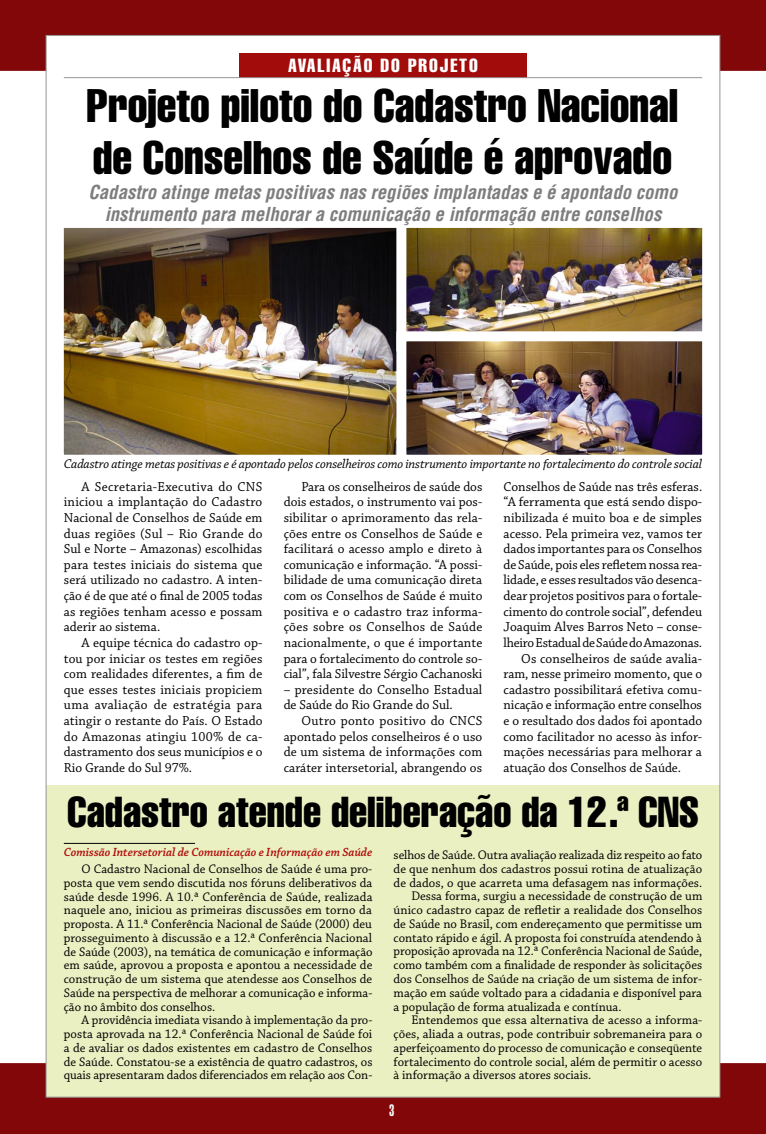
<style>
.page{position:relative;width:766px;height:1134px;background:#fff}
.page>*{position:absolute;margin:0;border:0;box-sizing:border-box;transform-origin:0 0}
._2-titulo{font:extra-condensed 46.25px/52.5px "Helvetica";color:#000}
._2-titulo-2{font:extra-condensed 42.5px "Helvetica";color:#000}
._3-sutiã{font:italic 700 condensed 18.75px/22.5px "Helvetica";color:#7d7d7d;text-align:center}
._9_editorias{font:extra-condensed 18.75px "Helvetica";letter-spacing:.1em;color:#fff}
._1-corpo{font:900 extra-condensed 16.25px "Helvetica";color:#fff}
._1-corpo-2{font:13.75px/15.6px "Chaparral Pro";color:#000;text-align:justify}
._6-legendas{font:italic 13.38px "Chaparral Pro";letter-spacing:-.01em;color:#000}
._1-corpo-3{font:13.12px/13.8px "Chaparral Pro";color:#000;text-align:justify}
._1-corpo-4{font:italic 600 12.5px "Chaparral Pro";color:#b20d0d}
</style>
<div class="page">
<svg style="left:0;top:0;width:765px;height:71px;fill:#820709"></svg>
<div style="left:0;top:1063px;width:765px;height:71px;background:#820709"></div>
<img style="left:63px;top:227px;width:328px;height:228px">
<img style="left:391px;top:227px;width:312px;height:99px">
<img style="left:391px;top:326px;width:312px;height:129px">
<div style="left:46px;top:785px;width:673px;height:312px;background:#eaf0c2"></div>
<div style="left:239px;top:53px;width:287px;height:25px;background:#a20c0b"></div>
<hr style="left:64px;top:77px;width:638px;height:1px;background:#959595">
<hr style="left:64px;top:843px;width:131px;height:1px;background:#000">
<p class="_9_editorias" style="left:288px;top:53px;width:191px">AVALIAÇÃO DO PROJETO</p>
<p class="_2-titulo" style="left:86px;top:79px;width:593px">Projeto piloto do Cadastro Nacional de Conselhos de Saúde é aprovado</p>
<p class="_3-sutiã" style="left:88px;top:181px;width:590px">Cadastro atinge metas positivas nas regiões implantadas e é apontado como instrumento para melhorar a comunicação e informação entre conselhos</p>
<p class="_6-legendas" style="left:64px;top:456px;width:639px">Cadastro atinge metas positivas e é apontado pelos conselheiros como instrumento importante no fortalecimento do controle social</p>
<p class="_1-corpo-2" style="left:64px;top:479px;width:200px;text-indent:18px">A Secretaria-Executiva do CNS iniciou a implantação do Cadastro Nacional de Conselhos de Saúde em duas regiões (Sul – Rio Grande do Sul e Norte – Amazonas) escolhidas para testes iniciais do sistema que será utilizado no cadastro. A inten&shy;ção é de que até o final de 2005 todas as regiões tenham acesso e possam aderir ao sistema.</p>
<p class="_1-corpo-2" style="left:64px;top:635px;width:200px;text-indent:18px">A equipe técnica do cadastro op&shy;tou por iniciar os testes em regiões com realidades diferentes, a fim de que esses testes iniciais propiciem uma avaliação de estratégia para atingir o restante do País. O Estado do Amazonas atingiu 100% de ca&shy;dastramento dos seus municípios e o Rio Grande do Sul 97%.</p>
<p class="_1-corpo-2" style="left:283px;top:479px;width:200px;text-indent:18px">Para os conselheiros de saúde dos dois estados, o instrumento vai pos&shy;sibilitar o aprimoramento das rela&shy;ções entre os Conselhos de Saúde e facilitará o acesso amplo e direto à comunicação e informação. “A possi&shy;bilidade de uma comunicação direta com os Conselhos de Saúde é muito positiva e o cadastro traz informa&shy;ções sobre os Conselhos de Saúde nacionalmente, o que é importante para o fortalecimento do controle so&shy;cial”, fala Silvestre Sérgio Cachanoski</p>
<p class="_1-corpo-2" style="left:283px;top:682px;width:200px">– presidente do Conselho Estadual de Saúde do Rio Grande do Sul.</p>
<p class="_1-corpo-2" style="left:283px;top:713px;width:200px;text-indent:18px">Outro ponto positivo do CNCS apontado pelos conselheiros é o uso de um sistema de informações com caráter intersetorial, abrangendo os</p>
<p class="_1-corpo-2" style="left:503px;top:479px;width:200px">Conselhos de Saúde nas três esferas. “A ferramenta que está sendo dispo&shy;nibilizada é muito boa e de simples acesso. Pela primeira vez, vamos ter dados importantes para os Conselhos de Saúde, pois eles refletem nossa rea&shy;lidade, e esses resultados vão desenca&shy;dear projetos positivos para o fortale&shy;cimento do controle social”, defendeu Joaquim Alves Barros Neto – conse&shy;lheiro Estadual de Saúde do Amazonas.</p>
<p class="_1-corpo-2" style="left:503px;top:651px;width:200px;text-indent:18px">Os conselheiros de saúde avalia&shy;ram, nesse primeiro momento, que o cadastro possibilitará efetiva comu&shy;nicação e informação entre conselhos e o resultado dos dados foi apontado como facilitador no acesso às infor&shy;mações necessárias para melhorar a atuação dos Conselhos de Saúde.</p>
<p class="_2-titulo-2" style="left:67px;top:785px;width:633px">Cadastro atende deliberação da 12.ª CNS</p>
<p class="_1-corpo-4" style="left:64px;top:845px;width:310px">Comissão Intersetorial de Comunicação e Informação em Saúde</p>
<p class="_1-corpo-3" style="left:64px;top:863px;width:310px;text-indent:18px">O Cadastro Nacional de Conselhos de Saúde é uma pro&shy;posta que vem sendo discutida nos fóruns deliberativos da saúde desde 1996. A 10.ª Conferência de Saúde, realizada naquele ano, iniciou as primeiras discussões em torno da proposta. A 11.ª Conferência Nacional de Saúde (2000) deu prosseguimento à discussão e a 12.ª Conferência Nacional de Saúde (2003), na temática de comunicação e informação em saúde, aprovou a proposta e apontou a necessidade de construção de um sistema que atendesse aos Conselhos de Saúde na perspectiva de melhorar a comunicação e informa&shy;ção no âmbito dos conselhos.</p>
<p class="_1-corpo-3" style="left:64px;top:1014px;width:310px;text-indent:18px">A providência imediata visando à implementação da pro&shy;posta aprovada na 12.ª Conferência Nacional de Saúde foi a de avaliar os dados existentes em cadastro de Conselhos de Saúde. Constatou-se a existência de quatro cadastros, os quais apresentaram dados diferenciados em relação aos Con-</p>
<p class="_1-corpo-3" style="left:393px;top:849px;width:310px">selhos de Saúde. Outra avaliação realizada diz respeito ao fato de que nenhum dos cadastros possui rotina de atualização de dados, o que acarreta uma defasagem nas informações.</p>
<p class="_1-corpo-3" style="left:393px;top:890px;width:310px;text-indent:18px">Dessa forma, surgiu a necessidade de construção de um único cadastro capaz de refletir a realidade dos Conselhos de Saúde no Brasil, com endereçamento que permitisse um contato rápido e ágil. A proposta foi construída atendendo à proposição aprovada na 12.ª Conferência Nacional de Saúde, como também com a finalidade de responder às solicitações dos Conselhos de Saúde na criação de um sistema de infor&shy;mação em saúde voltado para a cidadania e disponível para a população de forma atualizada e contínua.</p>
<p class="_1-corpo-3" style="left:393px;top:1014px;width:310px;text-indent:18px">Entendemos que essa alternativa de acesso a informa&shy;ções, aliada a outras, pode contribuir sobremaneira para o aperfeiçoamento do processo de comunicação e conseqüente fortalecimento do controle social, além de permitir o acesso à informação a diversos atores sociais.</p>
<p class="_1-corpo" style="left:389px;top:1101px;width:7px">3</p>
</div>
